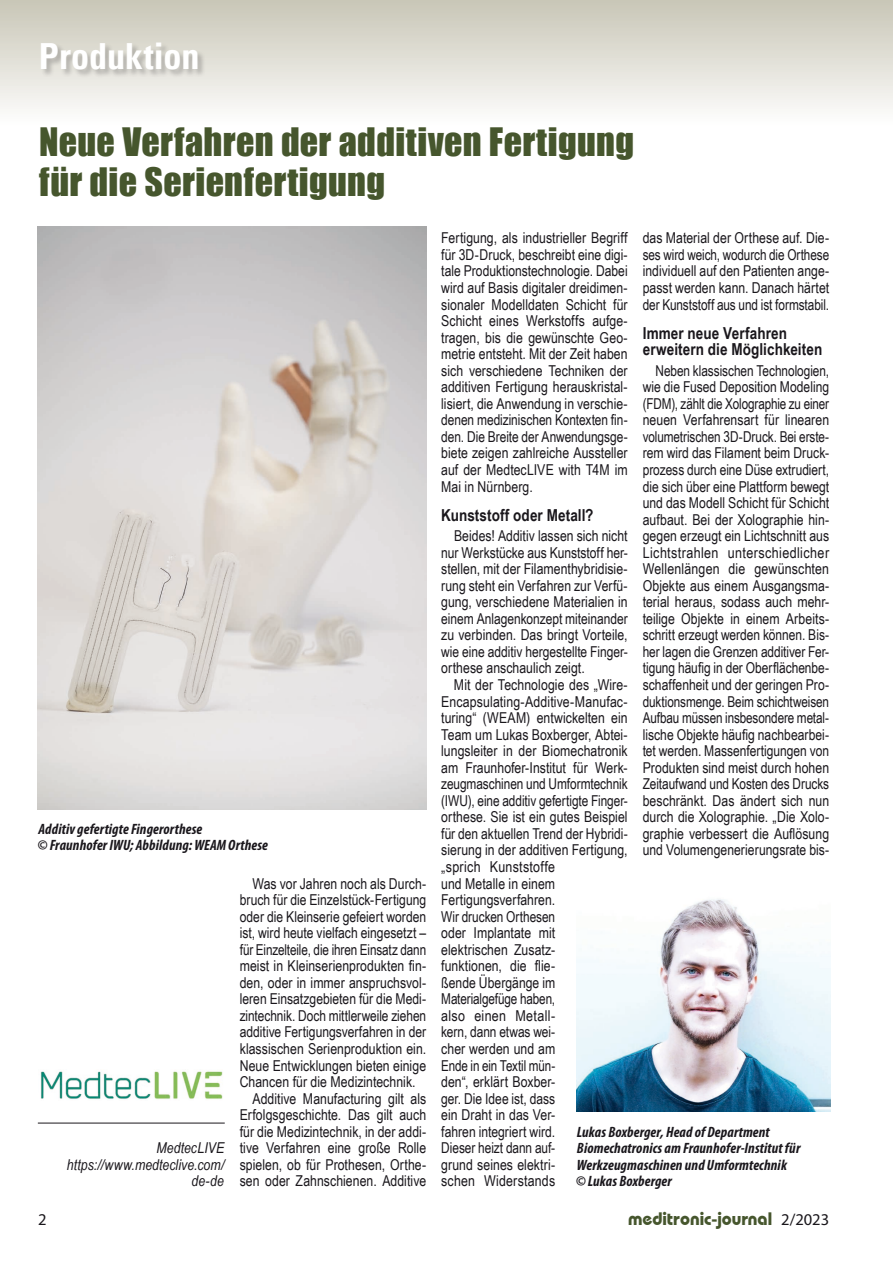
<style>
.page{position:relative;width:893px;height:1263px;background:#fff}
.page>*{position:absolute;margin:0;border:0;box-sizing:border-box;transform-origin:0 0}
.t1{font:36px/39.6px "Impact";letter-spacing:.01em;color:#46562d}
.t2{font:700 condensed 36px "Univers";color:#fff}
.t3{font:700 18px "Bauhaus IT Cby BT";color:#46562d}
.t4{font:700 16.5px/16.5px "Arial Narrow";letter-spacing:.005em;color:#1a171c}
.t5{font:16.5px "Myriad Pro";color:#1a171c}
.t6{font:15px/16.5px "Arial Narrow";color:#1a171c;text-align:justify}
.t7{font:italic 700 condensed 15px/16.5px "Myriad Pro";letter-spacing:.005em;color:#1a171c}
.t8{font:italic 15px/16.5px "Arial Narrow";letter-spacing:.005em;color:#1a171c;text-align:right}
.t9{font:15px "Arial Narrow";color:#1a171c;scale:.96 1}
.s1{font-family:"Myriad Pro";font-weight:400;font-size:16.5px;color:#1a171c}
</style>
<div class="page">
<div style="left:0;top:0;width:893px;height:128px;background:linear-gradient(to bottom,#c8c6b6,#fffffe)"></div>
<div style="left:41px;top:43px;width:165px;height:35px;background:#1a171c;opacity:.25"></div>
<hr style="left:38px;top:1123px;width:187px;height:1px;background:#1a171c">
<img style="left:38px;top:227px;width:388px;height:582px">
<img style="left:576px;top:899px;width:254px;height:212px">
<img style="left:40px;top:1071px;width:183px;height:29px">
<h1 class="t2" style="left:39px;top:34px;width:162px">Produktion</h1>
<h1 class="t1" style="left:39px;top:121px;width:596px">Neue Verfahren der additiven Fertigung für die Serienfertigung</h1>
<p class="t7" style="left:38px;top:820px;width:232px">Additiv gefertigte Fingerorthese<br>© Fraunhofer IWU; Abbildung: WEAM Orthese</p>
<p class="t8" style="left:67px;top:1139px;width:159px">MedtecLIVE https://www.medteclive.com/ de-de</p>
<p class="t6" style="left:252px;top:874px;width:175px">Was vor Jahren noch als Durch-</p>
<p class="t6" style="left:240px;top:891px;width:188px">bruch für die Einzelstück-Fertigung</p>
<p class="t6" style="left:240px;top:907px;width:188px">oder die Kleinserie gefeiert worden</p>
<p class="t6" style="left:240px;top:924px;width:188px">ist, wird heute vielfach eingesetzt –</p>
<p class="t9" style="left:240px;top:938px;width:196px">für Einzelteile, die ihren Einsatz dann</p>
<p class="t6" style="left:240px;top:957px;width:188px">meist in Kleinserienprodukten fin-</p>
<p class="t6" style="left:240px;top:974px;width:188px">den, oder in immer anspruchsvol-</p>
<p class="t6" style="left:240px;top:990px;width:188px">leren Einsatzgebieten für die Medi-</p>
<p class="t6" style="left:240px;top:1007px;width:188px">zintechnik. Doch mittlerweile ziehen</p>
<p class="t6" style="left:240px;top:1023px;width:188px">additive Fertigungsverfahren in der</p>
<p class="t6" style="left:240px;top:1040px;width:188px">klassischen Serienproduktion ein.</p>
<p class="t6" style="left:240px;top:1056px;width:188px">Neue Entwicklungen bieten einige</p>
<p class="t6" style="left:240px;top:1073px;width:177px">Chancen für die Medizintechnik.</p>
<p class="t6" style="left:252px;top:1089px;width:175px">Additive Manufacturing gilt als</p>
<p class="t6" style="left:240px;top:1106px;width:188px">Erfolgsgeschichte. Das gilt auch</p>
<p class="t6" style="left:240px;top:1122px;width:188px">für die Medizintechnik, in der addi-</p>
<p class="t6" style="left:240px;top:1139px;width:188px">tive Verfahren eine große Rolle</p>
<p class="t6" style="left:240px;top:1156px;width:188px">spielen, ob für Prothesen, Orthe-</p>
<p class="t6" style="left:240px;top:1172px;width:188px">sen oder Zahnschienen. Additive</p>
<p class="t6" style="left:643px;top:229px;width:188px">das Material der Orthese auf. Die&shy;ses wird weich, wodurch die Orthese individuell auf den Patienten ange&shy;passt werden kann. Danach härtet der Kunststoff aus und ist formstabil.</p>
<p class="t4" style="left:643px;top:324px;width:181px">Immer neue Verfahren erweitern die Möglichkeiten</p>
<p class="t6" style="left:643px;top:362px;width:188px;text-indent:13px">Neben klassischen Technologien, wie die Fused Deposition Modeling (FDM), zählt die Xolographie zu einer neuen Verfahrensart für linearen volumetrischen 3D-Druck. Bei erste&shy;rem wird das Filament beim Druck&shy;prozess durch eine Düse extrudiert, die sich über eine Plattform bewegt und das Modell Schicht für Schicht aufbaut. Bei der Xolographie hin&shy;gegen erzeugt ein Lichtschnitt aus Lichtstrahlen unterschiedlicher Wellenlängen die gewünschten Objekte aus einem Ausgangsma&shy;terial heraus, sodass auch mehr&shy;teilige Objekte in einem Arbeits&shy;schritt erzeugt werden können. Bis&shy;her lagen die Grenzen additiver Fer&shy;tigung häufig in der Oberflächenbe&shy;schaffenheit und der geringen Pro&shy;duktionsmenge. Beim schichtweisen Aufbau müssen insbesondere metal&shy;lische Objekte häufig nachbearbei&shy;tet werden. Massenfertigungen von Produkten sind meist durch hohen Zeitaufwand und Kosten des Drucks beschränkt. Das ändert sich nun durch die Xolographie. „Die Xolo&shy;graphie verbessert die Auflösung und Volumengenerierungsrate bis-</p>
<p class="t6" style="left:441px;top:229px;width:188px">Fertigung, als industrieller Begriff für 3D-Druck, beschreibt eine digi&shy;tale Produktionstechnologie. Dabei wird auf Basis digitaler dreidimen&shy;sionaler Modelldaten Schicht für Schicht eines Werkstoffs aufge&shy;tragen, bis die gewünschte Geo&shy;metrie entsteht. Mit der Zeit haben sich verschiedene Techniken der additiven Fertigung herauskristal&shy;lisiert, die Anwendung in verschie&shy;denen medizinischen Kontexten fin&shy;den. Die Breite der Anwendungsge&shy;biete zeigen zahlreiche Aussteller auf der MedtecLIVE with T4M im Mai in Nürnberg.</p>
<p class="t4" style="left:441px;top:506px;width:154px">Kunststoff oder Metall?</p>
<p class="t6" style="left:441px;top:527px;width:188px;text-indent:13px">Beides! Additiv lassen sich nicht nur Werkstücke aus Kunststoff her&shy;stellen, mit der Filamenthybridisie&shy;rung steht ein Verfahren zur Verfü&shy;gung, verschiedene Materialien in einem Anlagenkonzept miteinander zu verbinden. Das bringt Vorteile, wie eine additiv hergestellte Finger&shy;orthese anschaulich zeigt.</p>
<p class="t6" style="left:441px;top:676px;width:188px;text-align:left;text-indent:13px">Mit der Technologie des „Wire-<br>Encapsulating-Additive-Manufac&shy;turing“ (WEAM) entwickelten ein<br>Team um Lukas Boxberger, Abtei&shy;lungsleiter in der Biomechatronik am Fraunhofer-Institut für Werk&shy;zeugmaschinen und Umformtechnik (IWU), eine additiv gefertigte Finger&shy;orthese. Sie ist ein gutes Beispiel für den aktuellen Trend der Hybridi&shy;sierung in der additiven Fertigung, „sprich Kunststoffe<br>und Metalle in einem<br>Fertigungsverfahren.<br>Wir drucken Orthesen<br>oder Implantate mit<br>elektrischen Zusatz-<br>funktionen, die flie-<br>ßende Übergänge im<br>Materialgefüge haben,<br>also einen Metall-<br>kern, dann etwas wei-<br>cher werden und am<br>Ende in ein Textil mün-<br>den“, erklärt Boxber-<br>ger. Die Idee ist, dass<br>ein Draht in das Ver-<br>fahren integriert wird.<br>Dieser heizt dann auf-<br>grund seines elektri-<br>schen Widerstands</p>
<p class="t7" style="left:576px;top:1123px;width:226px">Lukas Boxberger, Head of Department Biomechatronics am Fraunhofer-Institut für Werkzeugmaschinen und Umformtechnik<br>© Lukas Boxberger</p>
<p class="t5" style="left:38px;top:1209px;width:10px">2</p>
<p class="t3" style="left:628px;top:1207px;width:203px">meditronic-journal <span class="s1">2/2023</span></p>
</div>
